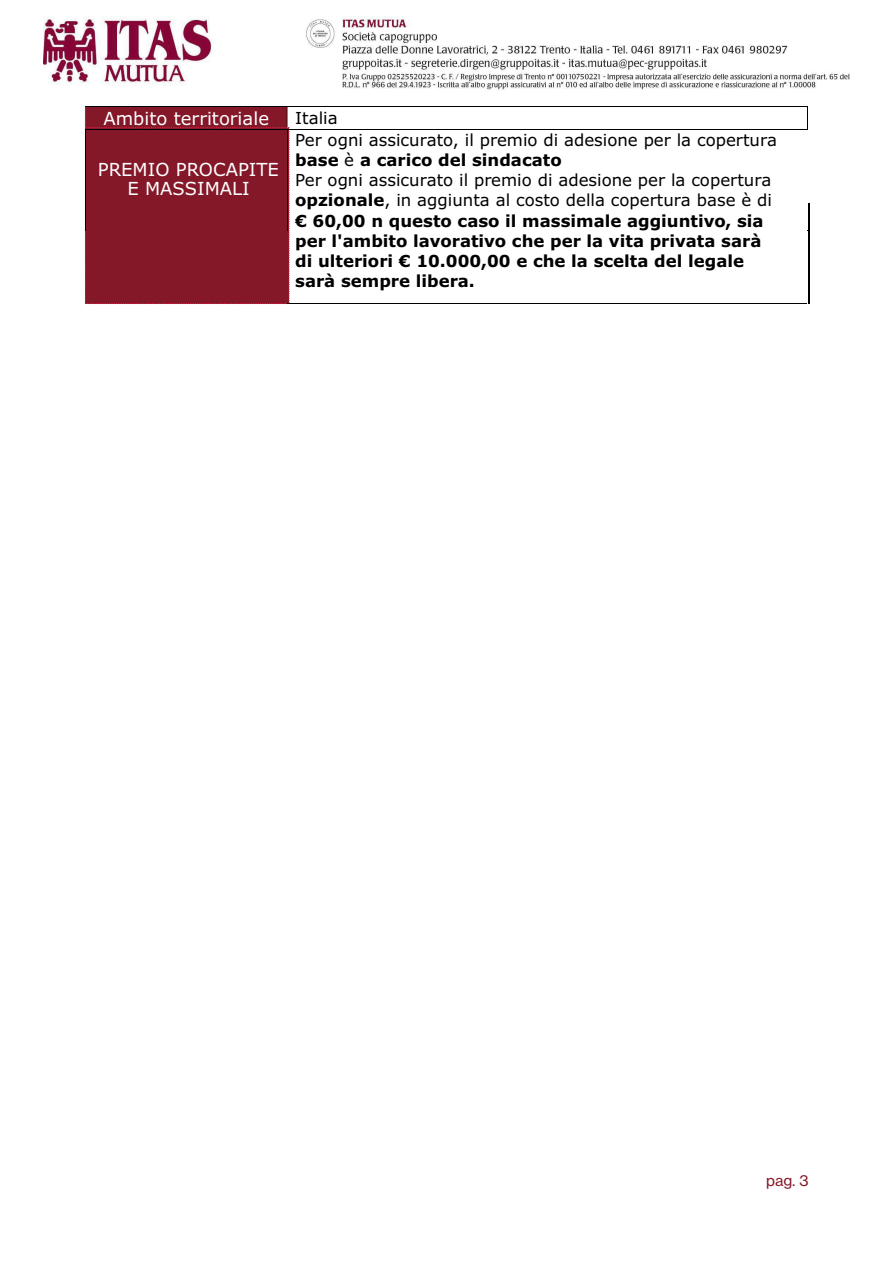
<style>
.page{position:relative;width:893px;height:1263px;background:#fff}
.page>*{position:absolute;margin:0;border:0;box-sizing:border-box;transform-origin:0 0}
.t1{font:18px/19.2px "Verdana Pro";color:#feffff;text-align:center}
.t2{font:700 16.5px/20.1px "Verdana Pro";color:#000}
.t3{font:16.5px "Verdana Pro";color:#000}
.t4{font:15px "N Haas Grotesk TX Pro 55 Rg";color:#841728}
.s1{font-weight:400}
</style>
<div class="page">
<img style="left:43px;top:16px;width:806px;height:74px">
<div style="left:86px;top:107px;width:201px;height:22px;background:#841728"></div>
<hr style="left:85px;top:106px;width:722px;height:1px;background:#000">
<svg style="left:85px;top:107px;width:1px;height:20px"></svg>
<svg style="left:287px;top:107px;width:1px;height:20px"></svg>
<div style="left:86px;top:128px;width:203px;height:175px;background:#841728"></div>
<div style="left:85px;top:127px;width:205px;height:177px;border:1px dashed #d0243f"></div>
<hr style="left:85px;top:129px;width:722px;height:1px;background:#000">
<svg style="left:807px;top:106px;width:1px;height:24px"></svg>
<hr style="left:85px;top:130px;width:1px;height:101px;background:#000">
<hr style="left:287px;top:130px;width:1px;height:101px;background:#000">
<hr style="left:287px;top:303px;width:519px;height:1px;background:#000">
<hr style="left:808px;top:203px;width:2px;height:100px;background:#000">
<p class="t1" style="left:104px;top:109px;width:167px">Ambito territoriale</p>
<p class="t3" style="left:295px;top:107px;width:44px">Italia</p>
<p class="t1" style="left:98px;top:160px;width:183px">PREMIO PROCAPITE<br>E MASSIMALI</p>
<p class="t2" style="left:295px;top:130px;width:483px"><span class="s1">Per ogni assicurato, il premio di adesione per la copertura </span>base <span class="s1">è</span> a carico del sindacato<br><span class="s1">Per ogni assicurato il premio di adesione per la copertura </span>opzionale<span class="s1">, in aggiunta al costo della copertura base è di </span>€ 60,00 n questo caso il massimale aggiuntivo, sia per l'ambito lavorativo che per la vita privata sarà di ulteriori € 10.000,00 e che la scelta del legale sarà sempre libera.</p>
<p class="t4" style="left:766px;top:1172px;width:44px">pag. 3</p>
</div>
